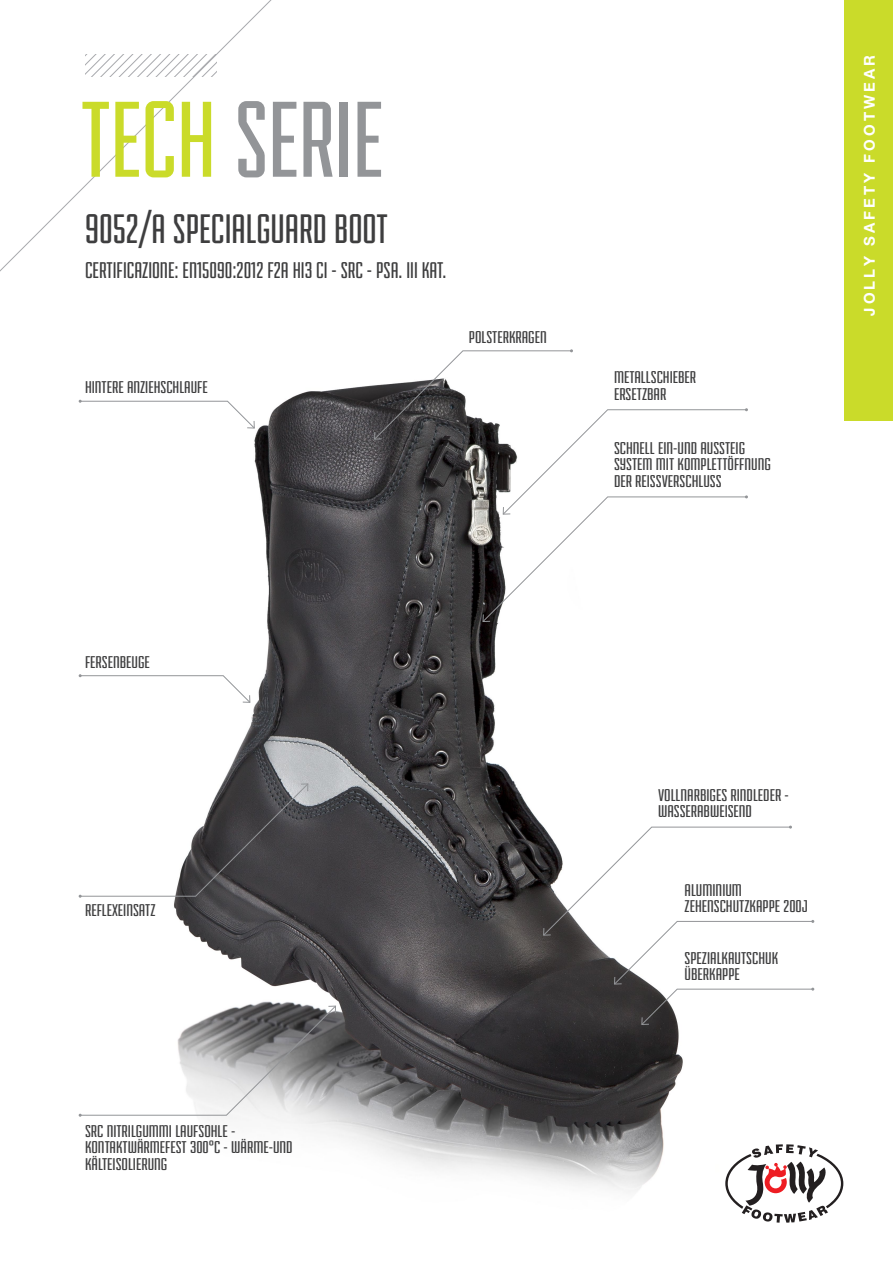
<style>
.page{position:relative;width:893px;height:1263px;background:#fff}
.page>*{position:absolute;margin:0;border:0;box-sizing:border-box;transform-origin:0 0}
.t1{font:113.7px "Fairview";color:#939598}
.t2{font:43.5px "Fairview";color:#3e3e3f}
.t3{font:24px "Fairview";color:#3e3e3f}
.t4{font:18px/16.5px "Fairview";color:#3e3e3f;scale:1.1 1}
.t5{font:700 15px "Helvetica Neue LT Pro";letter-spacing:.2em;color:#fff}
.s1{color:#cadb2a}
</style>
<div class="page">
<img style="left:174px;top:385px;width:509px;height:807px">
<div style="left:844px;top:0;width:49px;height:421px;background:#cadb2a"></div>
<svg style="left:725px;top:1144px;width:118px;height:79px"></svg>
<svg style="left:79px;top:674px;width:172px;height:29px"></svg>
<svg style="left:79px;top:783px;width:230px;height:115px"></svg>
<svg style="left:79px;top:1005px;width:258px;height:112px"></svg>
<svg style="left:79px;top:400px;width:176px;height:29px"></svg>
<svg style="left:543px;top:826px;width:271px;height:199px"></svg>
<svg style="left:374px;top:349px;width:374px;height:274px"></svg>
<svg style="left:85px;top:54px;width:132px;height:23px"></svg>
<p class="t1" style="left:81px;top:83px;width:304px"><span class="s1">TECH</span> SERIE</p>
<p class="t2" style="left:85px;top:207px;width:304px">9052/A SPECIALGUARD BOOT</p>
<p class="t3" style="left:85px;top:258px;width:363px">CERTIFICAZIONE: EN15090:2012 F2A HI3 CI - SRC - PSA. III KAT.</p>
<p class="t4" style="left:85px;top:379px;width:113px">HINTERE ANZIEHSCHLAUFE</p>
<p class="t4" style="left:469px;top:329px;width:72px">POLSTERKRAGEN</p>
<p class="t4" style="left:85px;top:654px;width:60px">FERSENBEUGE</p>
<p class="t4" style="left:85px;top:902px;width:66px">REFLEXEINSATZ</p>
<p class="t4" style="left:85px;top:1122px;width:190px">SRC NITRILGUMMI LAUFSOHLE -<br>KONTAKTWÄRMEFEST 300°C - WÄRME-UND<br>KÄLTEISOLIERUNG</p>
<p class="t4" style="left:614px;top:369px;width:76px">METALLSCHIEBER<br>ERSETZBAR</p>
<p class="t4" style="left:614px;top:439px;width:144px">SCHNELL EIN-UND AUSSTEIG<br>SYSTEM MIT KOMPLETTÖFFNUNG<br>DER REISSVERSCHLUSS</p>
<p class="t5" style="left:860px;top:316px;width:262px;rotate:-90deg">JOLLY SAFETY FOOTWEAR</p>
<p class="t4" style="left:658px;top:787px;width:120px">VOLLNARBIGES RINDLEDER -<br>WASSERABWEISEND</p>
<p class="t4" style="left:685px;top:882px;width:114px">ALUMINIUM<br>ZEHENSCHUTZKAPPE 200J</p>
<p class="t4" style="left:685px;top:950px;width:87px">SPEZIALKAUTSCHUK<br>ÜBERKAPPE</p>
</div>
